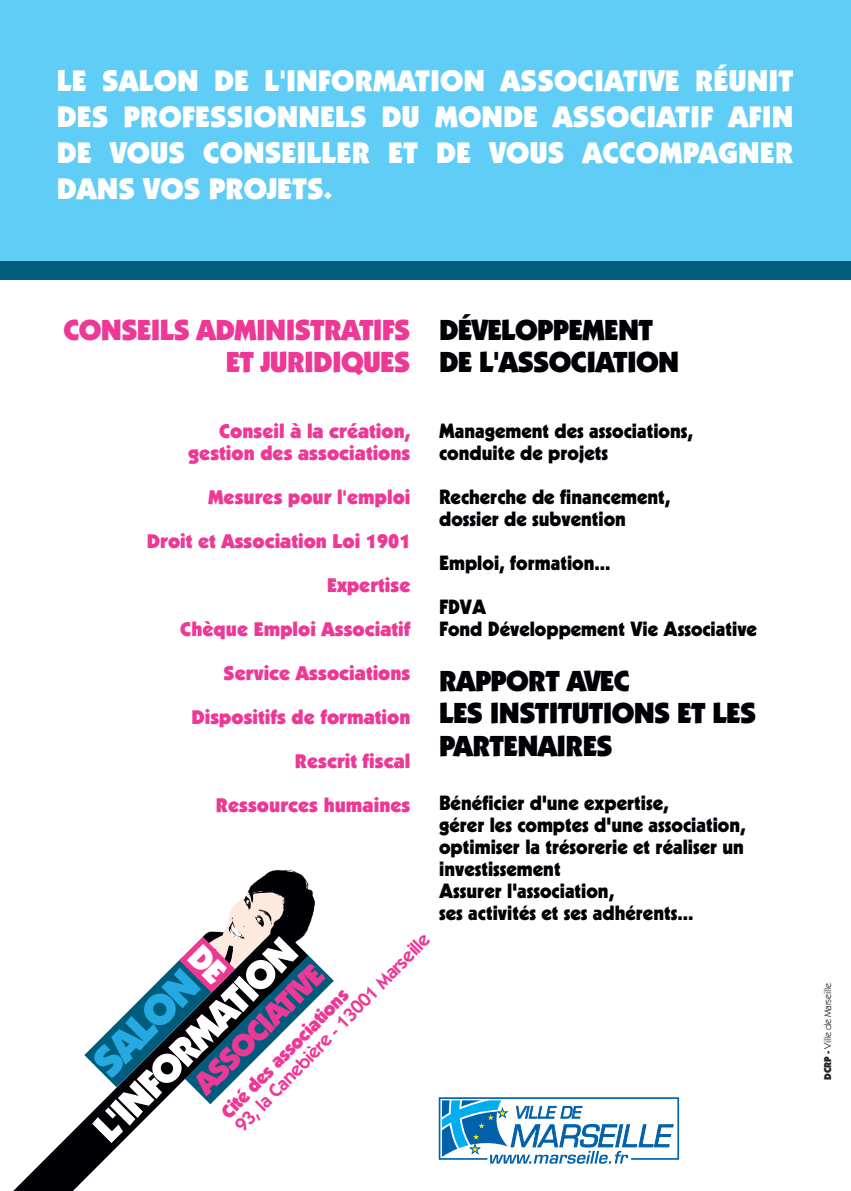
<style>
.page{position:relative;width:851px;height:1191px;background:#fff}
.page>*{position:absolute;margin:0;border:0;box-sizing:border-box;transform-origin:0 0}
.t1{font:900 43px "ITC Kabel Std";color:#24aae1}
.t2{font:900 39.8px "ITC Kabel Std";color:#fff}
.t3{font:900 31px "ITC Kabel Std";color:#ed3896}
.t4{font:900 30px/36px "ITC Kabel Std";color:#fff;text-align:justify}
.t5{font:900 29.2px/32.4px "ITC Kabel Std";letter-spacing:-.025em;color:#000005}
.t6{font:900 29.2px/32.4px "ITC Kabel Std";letter-spacing:-.025em;color:#ed3896;text-align:right}
.t7{font:900 20px/22px "Kabel LT Std";color:#000005}
.t8{font:900 20px/22px "ITC Kabel Std";color:#ed3896;text-align:right}
.t9{font:600 19.2px "ITC Kabel Std";color:#ed3896}
.t10{font:900 19.2px "ITC Kabel Std";color:#ed3896}
.t11{font:10px "ITC Kabel Std";letter-spacing:-.025em;color:#231f20}
.s1{font-weight:900}
</style>
<div class="page">
<div style="left:0;top:0;width:850px;height:269px;background:#5fcdf5"></div>
<div style="left:0;top:261px;width:850px;height:18px;background:#005c7d"></div>
<svg style="left:438px;top:1097px;width:241px;height:66px"></svg>
<svg style="left:13px;top:1104px;width:198px;height:87px"></svg>
<svg style="left:84px;top:772px;width:250px;height:332px"></svg>
<h3 class="t4" style="left:57px;top:63px;width:737px">LE SALON DE L'INFORMATION ASSOCIATIVE RÉUNIT DES PROFESSIONNELS DU MONDE ASSOCIATIF AFIN DE VOUS CONSEILLER ET DE VOUS ACCOMPAGNER DANS VOS PROJETS.</h3>
<h3 class="t6" style="left:63px;top:313px;width:348px">CONSEILS ADMINISTRATIFS<br>ET JURIDIQUES</h3>
<p class="t8" style="left:188px;top:420px;width:224px">Conseil à la création, gestion des associations</p>
<p class="t8" style="left:208px;top:486px;width:204px">Mesures pour l'emploi</p>
<p class="t8" style="left:147px;top:530px;width:265px">Droit et Association Loi 1901</p>
<p class="t8" style="left:327px;top:574px;width:85px">Expertise</p>
<p class="t8" style="left:180px;top:618px;width:232px">Chèque Emploi Associatif</p>
<p class="t8" style="left:223px;top:662px;width:188px">Service Associations</p>
<p class="t8" style="left:191px;top:706px;width:220px">Dispositifs de formation</p>
<p class="t8" style="left:295px;top:750px;width:117px">Rescrit fiscal</p>
<p class="t8" style="left:216px;top:794px;width:196px">Ressources humaines</p>
<h3 class="t5" style="left:439px;top:313px;width:241px">DÉVELOPPEMENT<br>DE L'ASSOCIATION</h3>
<p class="t7" style="left:439px;top:420px;width:255px">Management des associations, conduite de projets</p>
<p class="t7" style="left:439px;top:486px;width:232px">Recherche de financement, dossier de subvention</p>
<p class="t7" style="left:439px;top:552px;width:173px">Emploi, formation...</p>
<p class="t7" style="left:439px;top:596px;width:319px">FDVA<br>Fond Développement Vie Associative</p>
<h3 class="t5" style="left:439px;top:664px;width:319px">RAPPORT AVEC<br>LES INSTITUTIONS ET LES<br>PARTENAIRES</h3>
<p class="t7" style="left:439px;top:792px;width:308px">Bénéficier d'une expertise,<br>gérer les comptes d'une association, optimiser la trésorerie et réaliser un investissement<br>Assurer l'association,<br>ses activités et ses adhérents...</p>
<p class="t9" style="left:230px;top:1121px;width:271px;rotate:-46deg">93, la Canebière - 13001 Marseille</p>
<h2 class="t2" style="left:83px;top:1117px;width:270px;rotate:-45deg">L'INFORMATION</h2>
<h3 class="t3" style="left:186px;top:1075px;width:171px;rotate:-45deg">ASSOCIATIVE</h3>
<h1 class="t1" style="left:81px;top:1050px;width:131px;rotate:-45deg">SALON</h1>
<p class="t10" style="left:216px;top:1107px;width:174px;rotate:-46deg">Cité des associations</p>
<p class="t11" style="left:821px;top:1079px;width:98px;rotate:-90deg"><span class="s1">DCRP -</span> Ville de Marseille</p>
</div>
